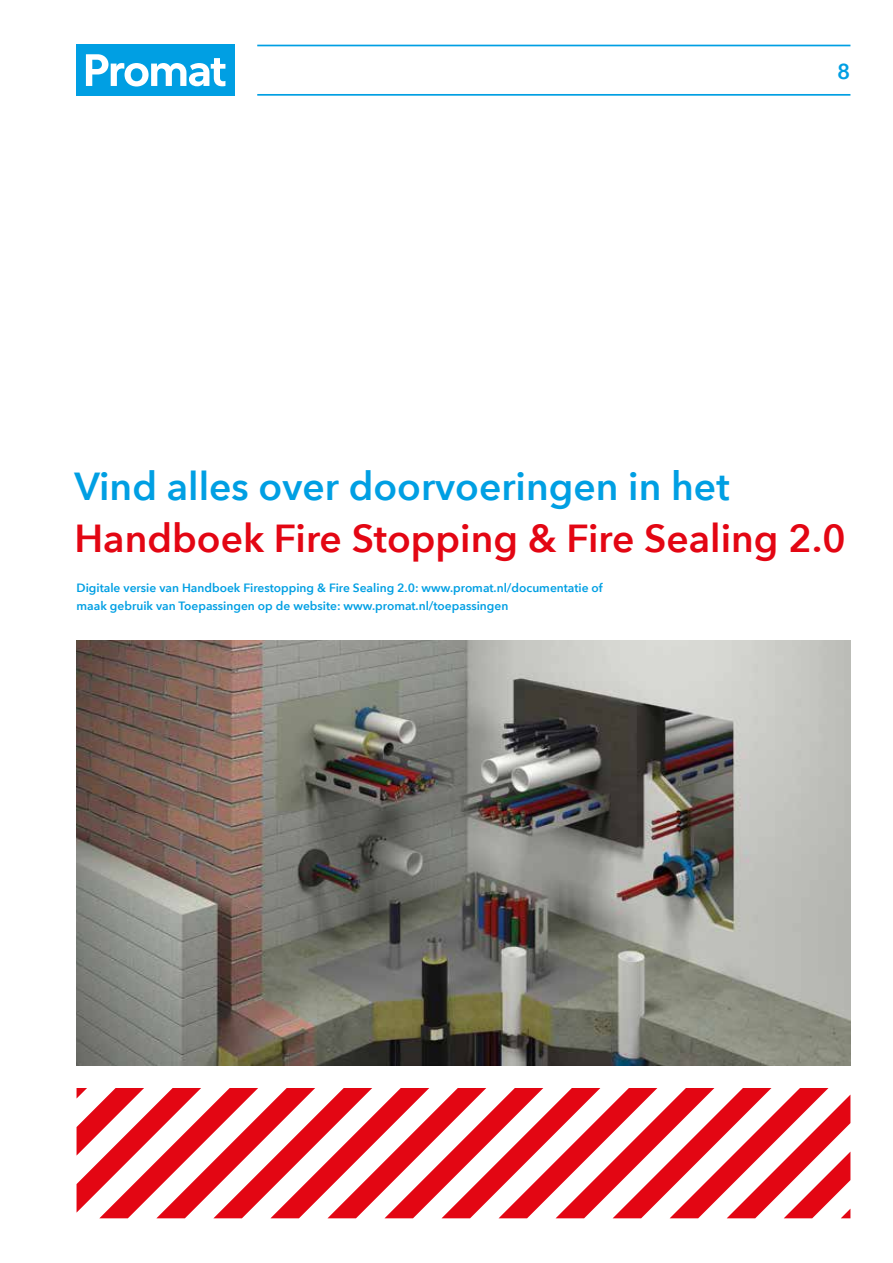
<style>
.page{position:relative;width:893px;height:1263px;background:#fff}
.page>*{position:absolute;margin:0;border:0;box-sizing:border-box;transform-origin:0 0}
.t1{font:600 39px "Avenir Next";color:#e30613}
.t2{font:600 39px "Avenir Next";color:#009fe3}
.t3{font:600 21.6px "Avenir Next";color:#009fe3}
.t4{font:600 12px/18px "Avenir Next";color:#009fe3}
</style>
<div class="page">
<svg style="left:77px;top:1088px;width:773px;height:130px"></svg>
<div style="left:77px;top:45px;width:158px;height:51px;background:#009fe3"></div>
<svg style="left:86px;top:54px;width:139px;height:33px"></svg>
<hr style="left:257px;top:45px;width:593px;height:1px;background:#009fe3">
<hr style="left:257px;top:94px;width:593px;height:2px;background:#009fe3">
<img style="left:77px;top:640px;width:773px;height:425px">
<h2 class="t3" style="left:837px;top:53px;width:15px">8</h2>
<h1 class="t2" style="left:74px;top:453px;width:657px">Vind alles over doorvoeringen in het</h1>
<h1 class="t1" style="left:74px;top:505px;width:773px">Handboek Fire Stopping &amp; Fire Sealing 2.0</h1>
<p class="t4" style="left:77px;top:579px;width:528px">Digitale versie van Handboek Firestopping &amp; Fire Sealing 2.0: www.promat.nl/documentatie of maak gebruik van Toepassingen op de website: www.promat.nl/toepassingen</p>
</div>
